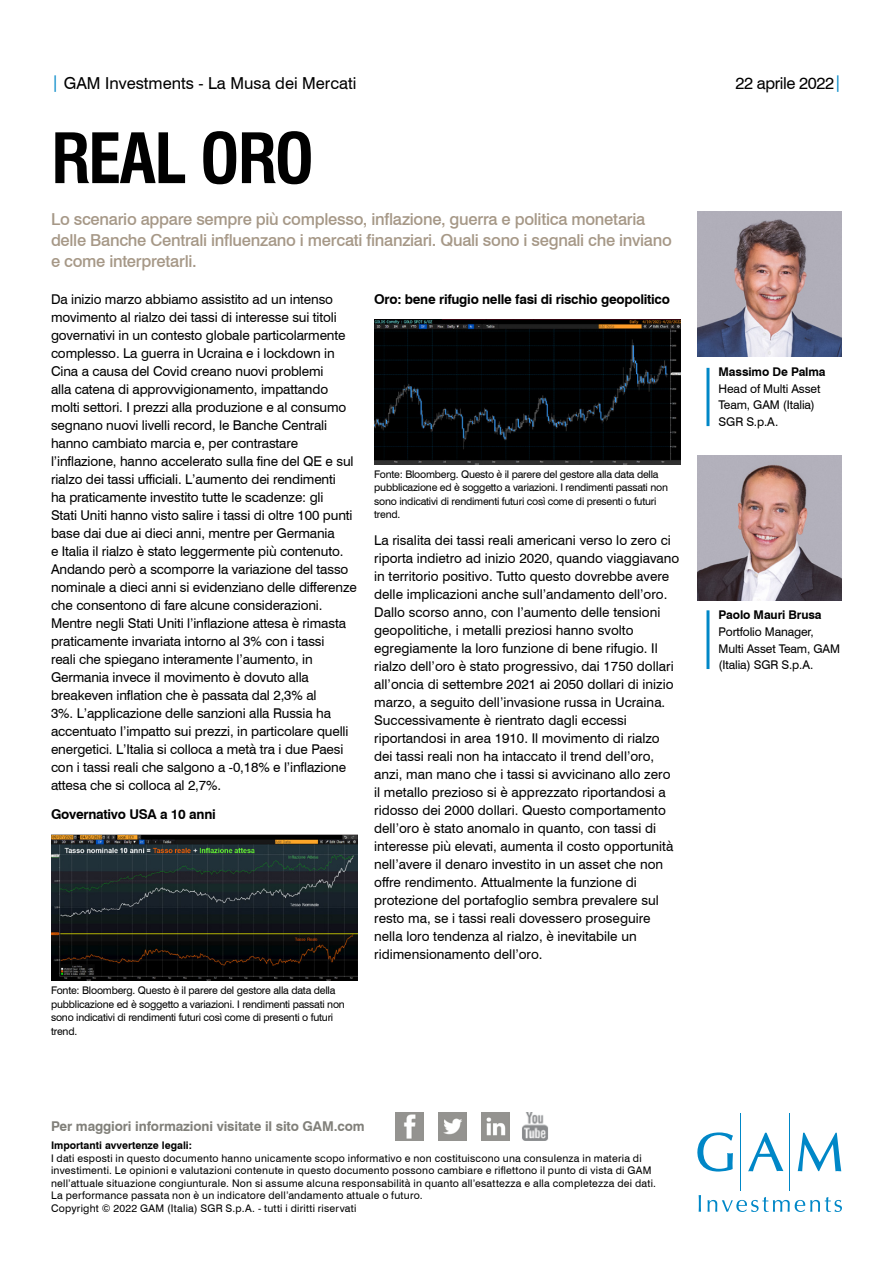
<style>
.page{position:relative;width:893px;height:1263px;background:#fff}
.page>*{position:absolute;margin:0;border:0;box-sizing:border-box;transform-origin:0 0}
.t1{font:700 condensed 67.5px "Swiss 721 BT";letter-spacing:-.03em;color:#000}
.SUBTITLE{font:500 16.5px/21px "Swiss 721 BT";letter-spacing:-.015em;color:#a69887}
.t2{font:16.5px "Swiss 721 BT";color:#000}
.t3{font:16.5px "Swiss 721 BT";letter-spacing:-.025em;color:#000}
.BODY_text{font:13.5px/18px "Swiss 721 BT";letter-spacing:-.01em;color:#000}
.DISCLAIMER{font:700 13.5px "Swiss 721 BT";letter-spacing:-.02em;color:#000}
.t4{font:700 13.5px "Swiss 721 BT";letter-spacing:-.01em;color:#81807a}
.t5{font:12px/16.5px "Swiss 721 BT";letter-spacing:-.01em;color:#000}
.t6{font:700 12px "Swiss 721 BT";letter-spacing:-.01em;color:#000}
.DISCLAIMER-2{font:10.5px/12.6px "Swiss 721 BT";letter-spacing:.02em;color:#000}
.DISCLAIMER-3{font:10.5px/13.5px "Swiss 721 BT";letter-spacing:-.02em;color:#000}
.s1{color:#0087c7}
.s2{font-weight:700}
</style>
<div class="page">
<img style="left:51px;top:835px;width:306px;height:146px">
<img style="left:697px;top:212px;width:145px;height:145px">
<img style="left:374px;top:320px;width:306px;height:144px">
<hr style="left:740px;top:1114px;width:1px;height:77px;background:#0087c7">
<hr style="left:789px;top:1114px;width:1px;height:77px;background:#0087c7">
<svg style="left:697px;top:1132px;width:36px;height:39px"></svg>
<svg style="left:748px;top:1133px;width:35px;height:38px"></svg>
<svg style="left:798px;top:1133px;width:43px;height:38px"></svg>
<svg style="left:699px;top:1195px;width:2px;height:17px"></svg>
<svg style="left:707px;top:1197px;width:135px;height:15px"></svg>
<img style="left:438px;top:1112px;width:29px;height:28px">
<img style="left:395px;top:1112px;width:29px;height:28px">
<img style="left:481px;top:1112px;width:28px;height:28px">
<img style="left:522px;top:1112px;width:26px;height:28px">
<img style="left:697px;top:455px;width:145px;height:145px">
<hr style="left:706px;top:368px;width:3px;height:58px;background:#0087c7">
<hr style="left:706px;top:610px;width:3px;height:59px;background:#0087c7">
<p class="t2" style="left:51px;top:73px;width:307px"><span class="s1">|</span> GAM Investments - La Musa dei Mercati</p>
<p class="t1" style="left:51px;top:118px;width:265px">REAL ORO</p>
<p class="SUBTITLE" style="left:51px;top:209px;width:622px">Lo scenario appare sempre più complesso, inflazione, guerra e politica monetaria delle Banche Centrali influenzano i mercati finanziari. Quali sono i segnali che inviano e come interpretarli.</p>
<p class="BODY_text" style="left:51px;top:290px;width:307px">Da inizio marzo abbiamo assistito ad un intenso movimento al rialzo dei tassi di interesse sui titoli governativi in un contesto globale particolarmente complesso. La guerra in Ucraina e i lockdown in Cina a causa del Covid creano nuovi problemi<br>alla catena di approvvigionamento, impattando molti settori. I prezzi alla produzione e al consumo segnano nuovi livelli record, le Banche Centrali hanno cambiato marcia e, per contrastare l’inflazione, hanno accelerato sulla fine del QE e sul rialzo dei tassi ufficiali. L’aumento dei rendimenti<br>ha praticamente investito tutte le scadenze: gli<br>Stati Uniti hanno visto salire i tassi di oltre 100 punti base dai due ai dieci anni, mentre per Germania<br>e Italia il rialzo è stato leggermente più contenuto.<br>Andando però a scomporre la variazione del tasso nominale a dieci anni si evidenziano delle differenze che consentono di fare alcune considerazioni.<br>Mentre negli Stati Uniti l’inflazione attesa è rimasta praticamente invariata intorno al 3% con i tassi<br>reali che spiegano interamente l’aumento, in Germania invece il movimento è dovuto alla breakeven inflation che è passata dal 2,3% al<br>3%. L’applicazione delle sanzioni alla Russia ha accentuato l’impatto sui prezzi, in particolare quelli energetici. L’Italia si colloca a metà tra i due Paesi con i tassi reali che salgono a -0,18% e l’inflazione attesa che si colloca al 2,7%.</p>
<p class="DISCLAIMER" style="left:51px;top:806px;width:166px">Governativo USA a 10 anni</p>
<p class="DISCLAIMER-3" style="left:51px;top:983px;width:295px">Fonte: Bloomberg. Questo è il parere del gestore alla data della pubblicazione ed è soggetto a variazioni. I rendimenti passati non sono indicativi di rendimenti futuri così come di presenti o futuri trend.</p>
<p class="DISCLAIMER" style="left:374px;top:291px;width:297px">Oro: bene rifugio nelle fasi di rischio geopolitico</p>
<p class="DISCLAIMER-3" style="left:374px;top:467px;width:295px">Fonte: Bloomberg. Questo è il parere del gestore alla data della pubblicazione ed è soggetto a variazioni. I rendimenti passati non sono indicativi di rendimenti futuri così come di presenti o futuri trend.</p>
<p class="BODY_text" style="left:374px;top:531px;width:307px">La risalita dei tassi reali americani verso lo zero ci riporta indietro ad inizio 2020, quando viaggiavano in territorio positivo. Tutto questo dovrebbe avere delle implicazioni anche sull’andamento dell’oro.<br>Dallo scorso anno, con l’aumento delle tensioni geopolitiche, i metalli preziosi hanno svolto egregiamente la loro funzione di bene rifugio. Il rialzo dell’oro è stato progressivo, dai 1750 dollari all’oncia di settembre 2021 ai 2050 dollari di inizio marzo, a seguito dell’invasione russa in Ucraina.<br>Successivamente è rientrato dagli eccessi riportandosi in area 1910. Il movimento di rialzo dei tassi reali non ha intaccato il trend dell’oro, anzi, man mano che i tassi si avvicinano allo zero il metallo prezioso si è apprezzato riportandosi a ridosso dei 2000 dollari. Questo comportamento dell’oro è stato anomalo in quanto, con tassi di interesse più elevati, aumenta il costo opportunità nell’avere il denaro investito in un asset che non offre rendimento. Attualmente la funzione di protezione del portafoglio sembra prevalere sul resto ma, se i tassi reali dovessero proseguire nella loro tendenza al rialzo, è inevitabile un ridimensionamento dell’oro.</p>
<p class="t4" style="left:51px;top:1118px;width:315px">Per maggiori informazioni visitate il sito GAM.com</p>
<p class="DISCLAIMER-2" style="left:51px;top:1139px;width:607px"><span class="s2">Importanti avvertenze legali:<br></span>I dati esposti in questo documento hanno unicamente scopo informativo e non costituiscono una consulenza in materia di investimenti. Le opinioni e valutazioni contenute in questo documento possono cambiare e riflettono il punto di vista di GAM nell’attuale situazione congiunturale. Non si assume alcuna responsabilità in quanto all’esattezza e alla completezza dei dati.<br>La performance passata non è un indicatore dell’andamento attuale o futuro.<br>Copyright © 2022 GAM (Italia) SGR S.p.A. - tutti i diritti riservati</p>
<p class="t3" style="left:735px;top:73px;width:108px">22 aprile 2022<span class="s1">|</span></p>
<p class="t6" style="left:719px;top:365px;width:108px">Massimo De Palma</p>
<p class="t5" style="left:719px;top:380px;width:103px">Head of Multi Asset<br>Team, GAM (Italia)<br>SGR S.p.A.</p>
<p class="t6" style="left:719px;top:608px;width:104px">Paolo Mauri Brusa</p>
<p class="t5" style="left:719px;top:623px;width:123px">Portfolio Manager,<br>Multi Asset Team, GAM (Italia) SGR S.p.A.</p>
</div>
